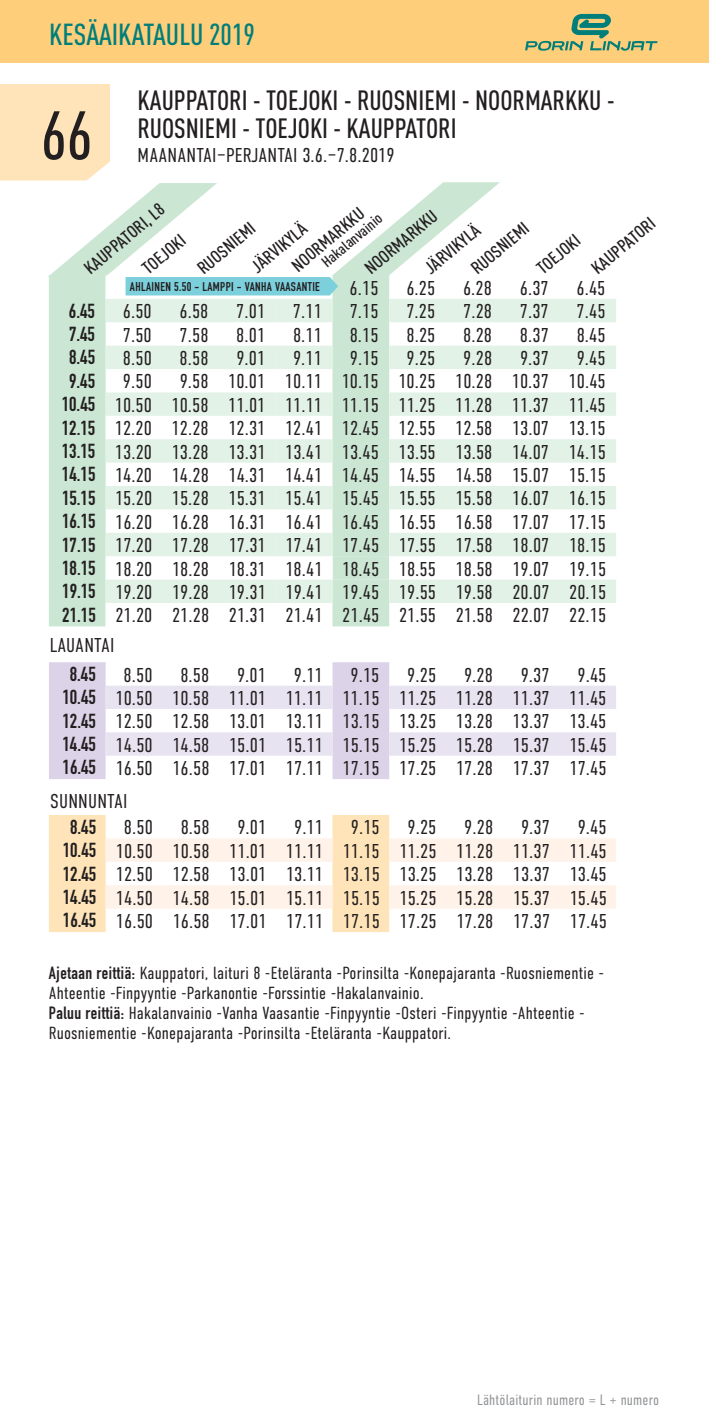
<style>
.page{position:relative;width:709px;height:1418px;background:#fff}
.page>*{position:absolute;margin:0;border:0;box-sizing:border-box;transform-origin:0 0}
.t1{font:500 67.5px "DIN Cond";color:#231f20}
.t2{font:500 30px "DIN Cond";color:#007e7a}
.t3{font:500 27.5px/27.5px "DIN Cond";color:#231f20}
.t4{font:300 20px/23.5px "DIN Condensed";color:#231f20;text-align:justify}
.t5{font:700 20px "DIN Condensed";color:#231f20}
.t6{font:300 17.5px/20px "DIN Condensed";letter-spacing:.01em;color:#231f20}
.t7{font:500 17.5px/37.2px "DIN Cond";color:#231f20;scale:1.1 1}
.t8{font:300 15px "DIN Condensed";letter-spacing:.01em;color:#939598}
.t9{font:500 15px "DIN Cond";color:#231f20;scale:1.1 1}
.t10{font:700 12.5px "DIN Condensed";letter-spacing:.03em;color:#231f20}
.s1{font-weight:700}
</style>
<div class="page">
<div style="left:0;top:0;width:709px;height:62px;background:#fece7a"></div>
<svg style="left:525px;top:14px;width:132px;height:37px"></svg>
<svg style="left:500px;top:299px;width:116px;height:304px;fill:#e3f2e7"></svg>
<svg style="left:49px;top:662px;width:567px;height:117px"></svg>
<svg style="left:49px;top:815px;width:567px;height:117px"></svg>
<svg style="left:0;top:84px;width:500px;height:542px"></svg>
<h2 class="t2" style="left:49px;top:16px;width:207px">KESÄAIKATAULU 2019</h2>
<h1 class="t1" style="left:41px;top:95px;width:53px">66</h1>
<h3 class="t3" style="left:137px;top:86px;width:479px">KAUPPATORI - TOEJOKI - RUOSNIEMI - NOORMARKKU -<br>RUOSNIEMI - TOEJOKI - KAUPPATORI</h3>
<p class="t4" style="left:138px;top:143px;width:258px">MAANANTAI–PERJANTAI 3.6.–7.8.2019</p>
<p class="t7" style="left:74px;top:256px;width:91px;text-align:right;rotate:-40deg">KAUPPATORI, L8<br>TOEJOKI</p>
<p class="t7" style="left:282px;top:253px;width:82px;rotate:-40deg">NOORMARKKU</p>
<p class="t7" style="left:390px;top:226px;width:62px;line-height:38.2px;text-indent:-46px;rotate:-40deg">NOORMARKKU<br>JÄRVIKYLÄ</p>
<p class="t9" style="left:318px;top:257px;width:69px;rotate:-40deg">Hakalanvainio</p>
<p class="t7" style="left:461px;top:256px;width:65px;rotate:-40deg">RUOSNIEMI</p>
<p class="t7" style="left:560px;top:229px;width:72px;line-height:35.2px;text-indent:-42px;rotate:-40deg">TOEJOKI<br>KAUPPATORI</p>
<p class="t7" style="left:221px;top:230px;width:62px;line-height:33.8px;text-indent:-42px;rotate:-40deg">RUOSNIEMI<br>JÄRVIKYLÄ</p>
<p class="t10" style="left:130px;top:278px;width:191px">AHLAINEN 5.50 - LAMPPI - VANHA VAASANTIE</p>
<p class="t4" style="left:350px;top:276px;width:30px">6.15</p>
<p class="t4" style="left:406px;top:276px;width:30px">6.25</p>
<p class="t4" style="left:463px;top:276px;width:30px">6.28</p>
<p class="t4" style="left:520px;top:276px;width:30px">6.37</p>
<p class="t4" style="left:576px;top:276px;width:30px">6.45</p>
<p class="t5" style="left:69px;top:297px;width:28px">6.45</p>
<p class="t4" style="left:123px;top:300px;width:30px">6.50</p>
<p class="t4" style="left:179px;top:300px;width:30px">6.58</p>
<p class="t4" style="left:236px;top:300px;width:30px">7.01</p>
<p class="t4" style="left:293px;top:300px;width:30px">7.11</p>
<p class="t4" style="left:350px;top:300px;width:30px">7.15</p>
<p class="t4" style="left:406px;top:300px;width:30px">7.25</p>
<p class="t4" style="left:463px;top:300px;width:30px">7.28</p>
<p class="t4" style="left:520px;top:300px;width:30px">7.37</p>
<p class="t4" style="left:576px;top:300px;width:30px">7.45</p>
<p class="t5" style="left:69px;top:320px;width:28px">7.45</p>
<p class="t4" style="left:123px;top:323px;width:30px">7.50</p>
<p class="t4" style="left:180px;top:323px;width:30px">7.58</p>
<p class="t4" style="left:236px;top:323px;width:30px">8.01</p>
<p class="t4" style="left:293px;top:323px;width:30px">8.11</p>
<p class="t4" style="left:350px;top:323px;width:30px">8.15</p>
<p class="t4" style="left:406px;top:323px;width:30px">8.25</p>
<p class="t4" style="left:463px;top:323px;width:30px">8.28</p>
<p class="t4" style="left:520px;top:323px;width:30px">8.37</p>
<p class="t4" style="left:576px;top:323px;width:30px">8.45</p>
<p class="t5" style="left:69px;top:344px;width:28px">8.45</p>
<p class="t4" style="left:123px;top:346px;width:30px">8.50</p>
<p class="t4" style="left:180px;top:346px;width:30px">8.58</p>
<p class="t4" style="left:236px;top:346px;width:30px">9.01</p>
<p class="t4" style="left:293px;top:346px;width:30px">9.11</p>
<p class="t4" style="left:350px;top:346px;width:30px">9.15</p>
<p class="t4" style="left:406px;top:346px;width:30px">9.25</p>
<p class="t4" style="left:463px;top:346px;width:30px">9.28</p>
<p class="t4" style="left:520px;top:346px;width:30px">9.37</p>
<p class="t4" style="left:576px;top:346px;width:30px">9.45</p>
<p class="t5" style="left:69px;top:367px;width:28px">9.45</p>
<p class="t4" style="left:123px;top:370px;width:30px">9.50</p>
<p class="t4" style="left:62px;top:370px;width:546px;text-indent:118px">9.58 10.01 10.11 10.15 10.25 10.28 10.37 10.45<br><span class="s1">10.45</span> 10.50 10.58 11.01 11.11 11.15 11.25 11.28 11.37 11.45<br><span class="s1">12.15</span> 12.20 12.28 12.31 12.41 12.45 12.55 12.58 13.07 13.15<br><span class="s1">13.15</span> 13.20 13.28 13.31 13.41 13.45 13.55 13.58 14.07 14.15<br><span class="s1">14.15</span> 14.20 14.28 14.31 14.41 14.45 14.55 14.58 15.07 15.15<br><span class="s1">15.15</span> 15.20 15.28 15.31 15.41 15.45 15.55 15.58 16.07 16.15<br><span class="s1">16.15</span> 16.20 16.28 16.31 16.41 16.45 16.55 16.58 17.07 17.15<br><span class="s1">17.15</span> 17.20 17.28 17.31 17.41 17.45 17.55 17.58 18.07 18.15<br><span class="s1">18.15</span> 18.20 18.28 18.31 18.41 18.45 18.55 18.58 19.07 19.15<br><span class="s1">19.15</span> 19.20 19.28 19.31 19.41 19.45 19.55 19.58 20.07 20.15<br><span class="s1">21.15</span> 21.20 21.28 21.31 21.41 21.45 21.55 21.58 22.07 22.15</p>
<p class="t4" style="left:50px;top:633px;width:66px">LAUANTAI</p>
<p class="t5" style="left:70px;top:660px;width:28px">8.45</p>
<p class="t4" style="left:124px;top:663px;width:30px">8.50</p>
<p class="t4" style="left:180px;top:663px;width:30px">8.58</p>
<p class="t4" style="left:237px;top:663px;width:30px">9.01</p>
<p class="t4" style="left:294px;top:663px;width:30px">9.11</p>
<p class="t4" style="left:350px;top:663px;width:30px">9.15</p>
<p class="t4" style="left:407px;top:663px;width:30px">9.25</p>
<p class="t4" style="left:464px;top:663px;width:30px">9.28</p>
<p class="t4" style="left:520px;top:663px;width:30px">9.37</p>
<p class="t4" style="left:62px;top:663px;width:545px;text-indent:515px">9.45<br><span class="s1">10.45</span> 10.50 10.58 11.01 11.11 11.15 11.25 11.28 11.37 11.45<br><span class="s1">12.45</span> 12.50 12.58 13.01 13.11 13.15 13.25 13.28 13.37 13.45<br><span class="s1">14.45</span> 14.50 14.58 15.01 15.11 15.15 15.25 15.28 15.37 15.45<br><span class="s1">16.45</span> 16.50 16.58 17.01 17.11 17.15 17.25 17.28 17.37 17.45</p>
<p class="t4" style="left:50px;top:789px;width:79px">SUNNUNTAI</p>
<p class="t5" style="left:70px;top:813px;width:28px">8.45</p>
<p class="t4" style="left:124px;top:815px;width:30px">8.50</p>
<p class="t4" style="left:181px;top:815px;width:30px">8.58</p>
<p class="t4" style="left:237px;top:815px;width:30px">9.01</p>
<p class="t4" style="left:294px;top:815px;width:30px">9.11</p>
<p class="t4" style="left:351px;top:815px;width:30px">9.15</p>
<p class="t4" style="left:407px;top:815px;width:30px">9.25</p>
<p class="t4" style="left:464px;top:815px;width:30px">9.28</p>
<p class="t4" style="left:521px;top:815px;width:30px">9.37</p>
<p class="t4" style="left:63px;top:815px;width:545px;text-indent:515px">9.45<br><span class="s1">10.45</span> 10.50 10.58 11.01 11.11 11.15 11.25 11.28 11.37 11.45<br><span class="s1">12.45</span> 12.50 12.58 13.01 13.11 13.15 13.25 13.28 13.37 13.45<br><span class="s1">14.45</span> 14.50 14.58 15.01 15.11 15.15 15.25 15.28 15.37 15.45<br><span class="s1">16.45</span> 16.50 16.58 17.01 17.11 17.15 17.25 17.28 17.37 17.45</p>
<p class="t6" style="left:49px;top:963px;width:556px"><span class="s1">Ajetaan reittiä:</span> Kauppatori, laituri 8 -Eteläranta -Porinsilta -Konepajaranta -Ruosniementie - Ahteentie -Finpyyntie -Parkanontie -Forssintie -Hakalanvainio.<br><span class="s1">Paluu reittiä:</span> Hakalanvainio -Vanha Vaasantie -Finpyyntie -Osteri -Finpyyntie -Ahteentie - Ruosniementie -Konepajaranta -Porinsilta -Eteläranta -Kauppatori.</p>
<p class="t8" style="left:477px;top:1391px;width:183px">Lähtölaiturin numero = L + numero</p>
</div>
